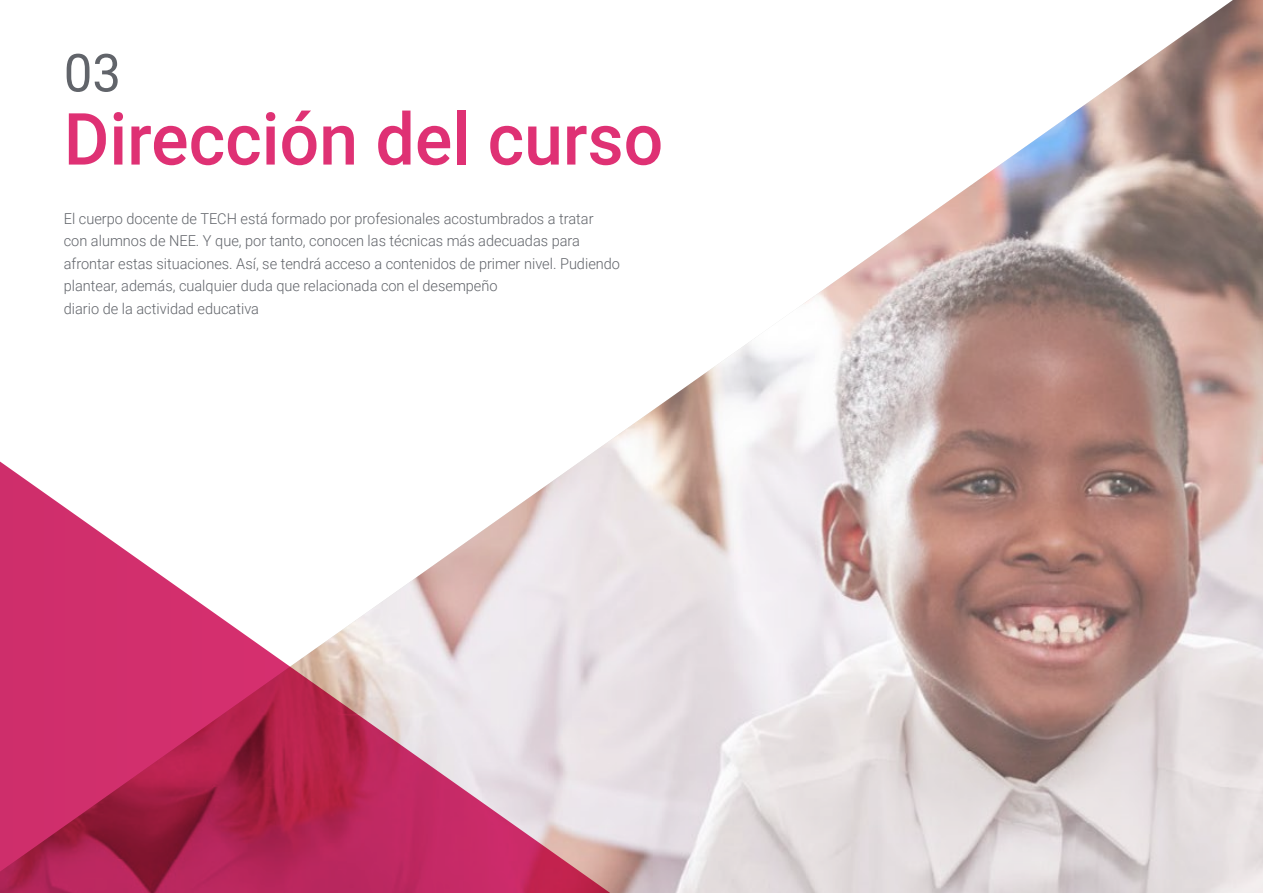
<style>
.page{position:relative;width:1263px;height:893px;background:#fff}
.page>*{position:absolute;margin:0;border:0;box-sizing:border-box;transform-origin:0 0}
.t1{font:500 72px "Roboto";color:#df3174}
.t2{font:52.5px "Roboto";color:#61646a}
.t3{font:300 15px/22.5px "Roboto";color:#61646a}
</style>
<div class="page">
<img style="left:602px;top:0;width:661px;height:893px">
<svg style="left:0;top:446px;width:640px;height:447px"></svg>
<h2 class="t2" style="left:64px;top:36px;width:59px">03</h2>
<h1 class="t1" style="left:64px;top:89px;width:601px">Dirección del curso</h1>
<p class="t3" style="left:64px;top:207px;width:558px">El cuerpo docente de TECH está formado por profesionales acostumbrados a tratar con alumnos de NEE. Y que, por tanto, conocen las técnicas más adecuadas para afrontar estas situaciones. Así, se tendrá acceso a contenidos de primer nivel. Pudiendo plantear, además, cualquier duda que relacionada con el desempeño<br>diario de la actividad educativa</p>
</div>
